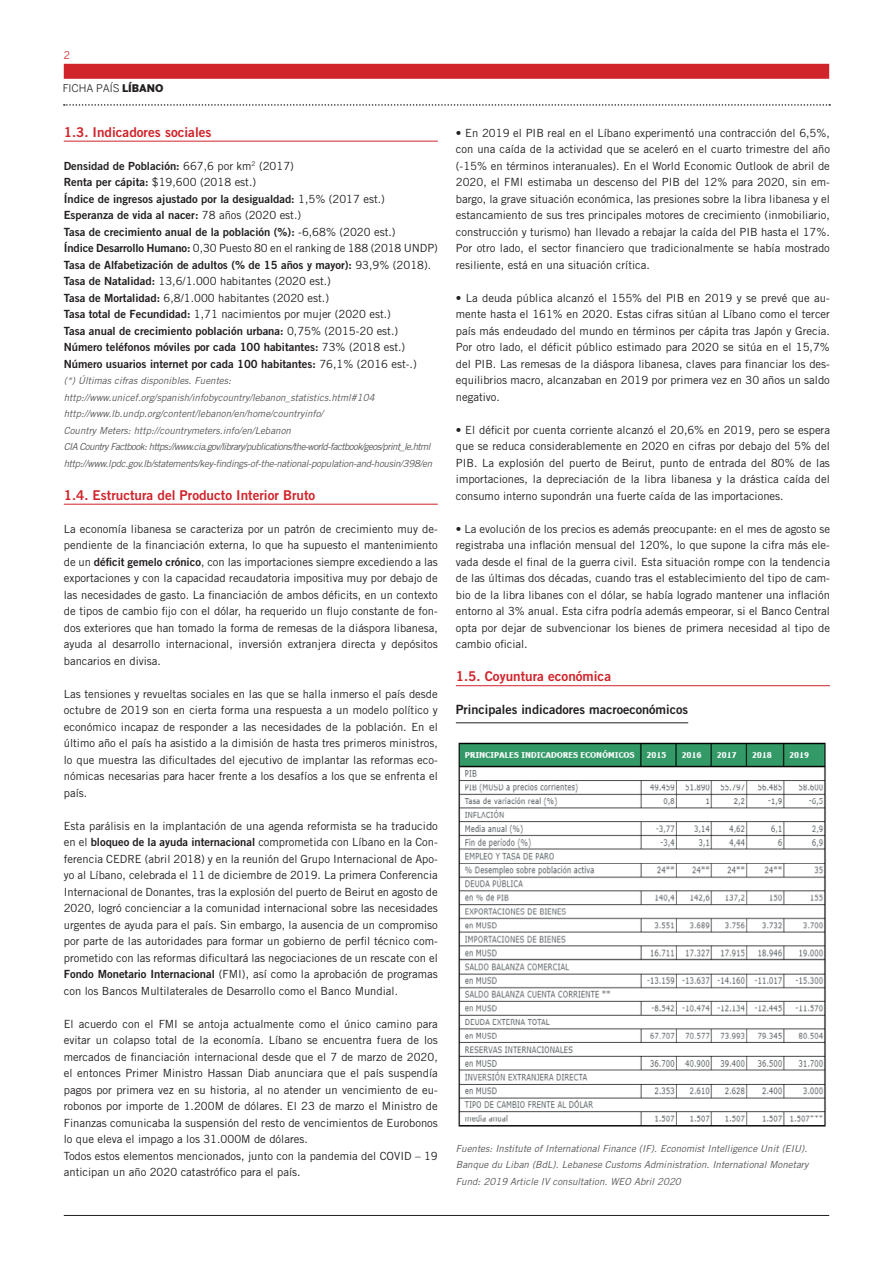
<style>
.page{position:relative;width:893px;height:1263px;background:#fff}
.page>*{position:absolute;margin:0;border:0;box-sizing:border-box;transform-origin:0 0}
.TITULO_2º_NIVEL{font:13.5px "Trade Gothic LT Std Bd 2";color:#d1232a}
.TITULO_3º_NIVEL{font:12.75px "Trade Gothic LT Std Bd 2";color:#231f20}
.TEXTO_NORMAL{font:11.25px/16.5px "Trade Gothic LT Std";color:#231f20;text-align:justify}
.TEXTO_NORMAL-2{font:11.25px "Trade Gothic LT Std Bd 2";color:#231f20}
.t1{font:10.5px "Benton Sans";color:#231f20}
.t2{font:10.5px "Benton Sans";color:#d1232a}
.TABLA_FUENTE{font:italic 9.75px/16.5px "Trade Gothic LT Std";color:#57585a;text-align:justify}
.TABLA_FUENTE-2{font:italic 9.75px "Trade Gothic LT Std";letter-spacing:-.06em;color:#57585a}
.TABLA_FUENTE-3{font:italic 9.75px "Trade Gothic LT Std";letter-spacing:-.03em;color:#57585a}
.s1{font-weight:900}
.s2{font-family:"Trade Gothic LT Std"}
.s3{font-family:"Trade Gothic LT Std Bd 2"}
</style>
<div class="page">
<div style="left:64px;top:64px;width:765px;height:15px;background:#d1232a"></div>
<hr style="left:64px;top:1215px;width:765px;height:1px;background:#231f20">
<svg style="left:64px;top:104px;width:766px;height:2px"></svg>
<hr style="left:64px;top:141px;width:374px;height:1px;background:#d1232a">
<hr style="left:64px;top:504px;width:374px;height:1px;background:#d1232a">
<hr style="left:456px;top:685px;width:374px;height:1px;background:#d1232a">
<hr style="left:456px;top:722px;width:232px;height:1px;background:#231f20">
<img style="left:458px;top:742px;width:368px;height:385px">
<p class="t2" style="left:64px;top:49px;width:8px">2</p>
<p class="t1" style="left:63px;top:82px;width:102px">FICHA PAÍS <span class="s1">LÍBANO</span></p>
<p class="TITULO_2º_NIVEL" style="left:64px;top:123px;width:149px">1.3. Indicadores sociales</p>
<p class="TEXTO_NORMAL-2" style="left:64px;top:159px;width:232px">Densidad de Población: <span class="s2">667,6 por km</span><sup>2</sup> <span class="s2">(2017)</span></p>
<p class="TEXTO_NORMAL" style="left:64px;top:174px;width:194px"><span class="s3">Renta per cápita:</span> $19,600 (2018 est.)</p>
<p class="TEXTO_NORMAL-2" style="left:64px;top:192px;width:323px">Índice de ingresos ajustado por la desigualdad: <span class="s2">1,5% (2017 est.)</span></p>
<p class="TEXTO_NORMAL-2" style="left:64px;top:208px;width:239px">Esperanza de vida al nacer: <span class="s2">78 años (2020 est.)</span></p>
<p class="TEXTO_NORMAL-2" style="left:64px;top:225px;width:333px">Tasa de crecimiento anual de la población (%): <span class="s2">-6,68% (2020 est.)</span></p>
<p class="TEXTO_NORMAL" style="left:64px;top:240px;width:376px"><span class="s3">Índice Desarrollo Humano:</span> 0,30 Puesto 80 en el ranking de 188 (2018 UNDP)</p>
<p class="TEXTO_NORMAL-2" style="left:64px;top:258px;width:369px">Tasa de Alfabetización de adultos (% de 15 años y mayor): <span class="s2">93,9% (2018).</span></p>
<p class="TEXTO_NORMAL" style="left:64px;top:273px;width:269px"><span class="s3">Tasa de Natalidad:</span> 13,6/1.000 habitantes (2020 est.)</p>
<p class="TEXTO_NORMAL" style="left:64px;top:289px;width:267px"><span class="s3">Tasa de Mortalidad:</span> 6,8/1.000 habitantes (2020 est.)</p>
<p class="TEXTO_NORMAL" style="left:64px;top:306px;width:329px"><span class="s3">Tasa total de Fecundidad:</span> 1,71 nacimientos por mujer (2020 est.)</p>
<p class="TEXTO_NORMAL-2" style="left:64px;top:324px;width:336px">Tasa anual de crecimiento población urbana: <span class="s2">0,75% (2015-20 est.)</span></p>
<p class="TEXTO_NORMAL-2" style="left:64px;top:340px;width:343px">Número teléfonos móviles por cada 100 habitantes: <span class="s2">73% (2018 est.)</span></p>
<p class="TEXTO_NORMAL-2" style="left:64px;top:357px;width:355px">Número usuarios internet por cada 100 habitantes: <span class="s2">76,1% (2016 est-.)</span></p>
<p class="TABLA_FUENTE" style="left:64px;top:372px;width:169px">(*) Últimas cifras disponibles. Fuentes:</p>
<p class="TABLA_FUENTE" style="left:64px;top:389px;width:312px">http://www.unicef.org/spanish/infobycountry/lebanon_statistics.html#104</p>
<p class="TABLA_FUENTE" style="left:64px;top:405px;width:261px">http://www.lb.undp.org/content/lebanon/en/home/countryinfo/</p>
<p class="TABLA_FUENTE" style="left:64px;top:422px;width:229px">Country Meters: http://countrymeters.info/en/Lebanon</p>
<p class="TABLA_FUENTE-2" style="left:64px;top:441px;width:368px">CIA Country Factbook: https://www.cia.gov/library/publications/the-world-factbook/geos/print_le.html</p>
<p class="TABLA_FUENTE-3" style="left:64px;top:457px;width:370px">http://www.lpdc.gov.lb/statements/key-findings-of-the-national-population-and-housin/398/en</p>
<p class="TITULO_2º_NIVEL" style="left:64px;top:486px;width:253px">1.4. Estructura del Producto Interior Bruto</p>
<p class="TEXTO_NORMAL" style="left:64px;top:520px;width:376px">La economía libanesa se caracteriza por un patrón de crecimiento muy de&shy;pendiente de la financiación externa, lo que ha supuesto el mantenimiento de un <span class="s3">déficit gemelo crónico</span>, con las importaciones siempre excediendo a las exportaciones y con la capacidad recaudatoria impositiva muy por debajo de las necesidades de gasto. La financiación de ambos déficits, en un contexto de tipos de cambio fijo con el dólar, ha requerido un flujo constante de fon&shy;dos exteriores que han tomado la forma de remesas de la diáspora libanesa, ayuda al desarrollo internacional, inversión extranjera directa y depósitos bancarios en divisa.</p>
<p class="TEXTO_NORMAL" style="left:64px;top:685px;width:376px">Las tensiones y revueltas sociales en las que se halla inmerso el país desde octubre de 2019 son en cierta forma una respuesta a un modelo político y económico incapaz de responder a las necesidades de la población. En el último año el país ha asistido a la dimisión de hasta tres primeros ministros, lo que muestra las dificultades del ejecutivo de implantar las reformas eco&shy;nómicas necesarias para hacer frente a los desafíos a los que se enfrenta el país.</p>
<p class="TEXTO_NORMAL" style="left:64px;top:817px;width:376px">Esta parálisis en la implantación de una agenda reformista se ha traducido en el <span class="s3">bloqueo de la ayuda internacional</span> comprometida con Líbano en la Con&shy;ferencia CEDRE (abril 2018) y en la reunión del Grupo Internacional de Apo&shy;yo al Líbano, celebrada el 11 de diciembre de 2019. La primera Conferencia Internacional de Donantes, tras la explosión del puerto de Beirut en agosto de 2020, logró concienciar a la comunidad internacional sobre las necesidades urgentes de ayuda para el país. Sin embargo, la ausencia de un compromiso por parte de las autoridades para formar un gobierno de perfil técnico com&shy;prometido con las reformas dificultará las negociaciones de un rescate con el <span class="s3">Fondo Monetario Internacional</span> (FMI), así como la aprobación de programas con los Bancos Multilaterales de Desarrollo como el Banco Mundial.</p>
<p class="TEXTO_NORMAL" style="left:64px;top:1015px;width:376px">El acuerdo con el FMI se antoja actualmente como el único camino para evitar un colapso total de la economía. Líbano se encuentra fuera de los mercados de financiación internacional desde que el 7 de marzo de 2020, el entonces Primer Ministro Hassan Diab anunciara que el país suspendía pagos por primera vez en su historia, al no atender un vencimiento de eu&shy;robonos por importe de 1.200M de dólares. El 23 de marzo el Ministro de Finanzas comunicaba la suspensión del resto de vencimientos de Eurobonos lo que eleva el impago a los 31.000M de dólares.</p>
<p class="TEXTO_NORMAL" style="left:64px;top:1147px;width:376px">Todos estos elementos mencionados, junto con la pandemia del COVID – 19 anticipan un año 2020 catastrófico para el país.</p>
<p class="TEXTO_NORMAL" style="left:456px;top:124px;width:376px">• En 2019 el PIB real en el Líbano experimentó una contracción del 6,5%, con una caída de la actividad que se aceleró en el cuarto trimestre del año (-15% en términos interanuales). En el World Economic Outlook de abril de 2020, el FMI estimaba un descenso del PIB del 12% para 2020, sin em&shy;bargo, la grave situación económica, las presiones sobre la libra libanesa y el estancamiento de sus tres principales motores de crecimiento (inmobiliario, construcción y turismo) han llevado a rebajar la caída del PIB hasta el 17%.<br>Por otro lado, el sector financiero que tradicionalmente se había mostrado resiliente, está en una situación crítica.</p>
<p class="TEXTO_NORMAL" style="left:456px;top:289px;width:376px">• La deuda pública alcanzó el 155% del PIB en 2019 y se prevé que au&shy;mente hasta el 161% en 2020. Estas cifras sitúan al Líbano como el tercer país más endeudado del mundo en términos per cápita tras Japón y Grecia.<br>Por otro lado, el déficit público estimado para 2020 se sitúa en el 15,7% del PIB. Las remesas de la diáspora libanesa, claves para financiar los des&shy;equilibrios macro, alcanzaban en 2019 por primera vez en 30 años un saldo negativo.</p>
<p class="TEXTO_NORMAL" style="left:456px;top:421px;width:376px">• El déficit por cuenta corriente alcanzó el 20,6% en 2019, pero se espera que se reduca considerablemente en 2020 en cifras por debajo del 5% del PIB. La explosión del puerto de Beirut, punto de entrada del 80% de las importaciones, la depreciación de la libra libanesa y la drástica caída del consumo interno supondrán una fuerte caída de las importaciones.</p>
<p class="TEXTO_NORMAL" style="left:456px;top:520px;width:376px">• La evolución de los precios es además preocupante: en el mes de agosto se registraba una inflación mensual del 120%, lo que supone la cifra más ele&shy;vada desde el final de la guerra civil. Esta situación rompe con la tendencia de las últimas dos décadas, cuando tras el establecimiento del tipo de cam&shy;bio de la libra libanes con el dólar, se había logrado mantener una inflación entorno al 3% anual. Esta cifra podría además empeorar, si el Banco Central opta por dejar de subvencionar los bienes de primera necesidad al tipo de cambio oficial.</p>
<p class="TITULO_2º_NIVEL" style="left:456px;top:668px;width:157px">1.5. Coyuntura económica</p>
<p class="TITULO_3º_NIVEL" style="left:456px;top:702px;width:234px">Principales indicadores macroeconómicos</p>
<p class="TABLA_FUENTE" style="left:456px;top:1140px;width:354px">Fuentes: Institute of International Finance (IF). Economist Intelligence Unit (EIU).<br>Banque du Liban (BdL). Lebanese Customs Administration. International Monetary Fund: 2019 Article IV consultation. WEO Abril 2020</p>
</div>
